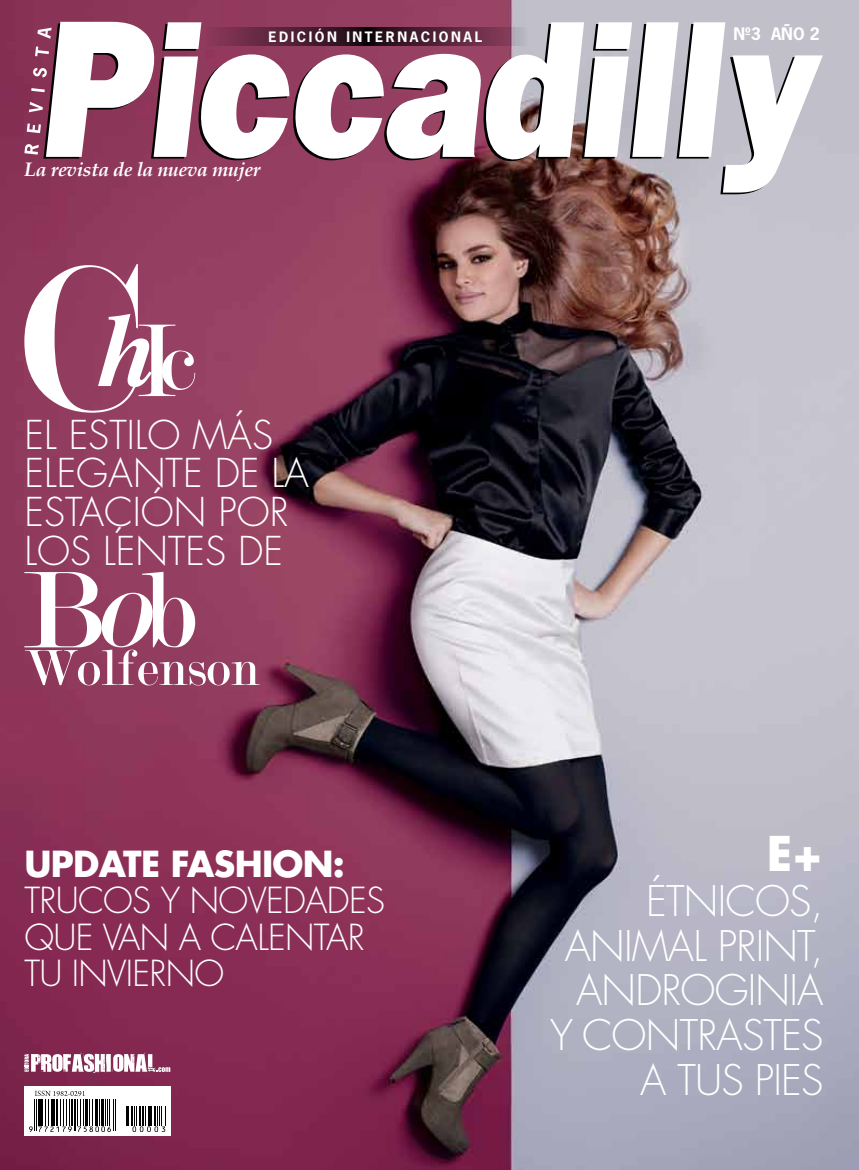
<style>
.page{position:relative;width:859px;height:1170px;background:#fff}
.page>*{position:absolute;margin:0;border:0;box-sizing:border-box;transform-origin:0 0}
.t1{font:54px "Modern";color:#fff}
.t2{font:700 46.65px "Futura";color:#fff}
.t3{font:300 41.1px/44.7px "Futura";letter-spacing:-.02em;color:#fff;text-align:right}
.t4{font:300 38.7px/38.7px "Futura";color:#fff}
.t5{font:300 34.95px/36.5px "Futura";letter-spacing:-.02em;color:#fff}
.t6{font:700 34.95px "Futura";letter-spacing:-.02em;color:#fff}
.t7{font:italic 700 19.5px "Book Antiqua";letter-spacing:-.02em;color:#fff}
.t8{font:700 16.2px "News Gothic";color:#fff}
.t9{font:700 13.5px "News Gothic";letter-spacing:.19em;color:#fff}
</style>
<div class="page">
<img style="left:0;top:0;width:859px;height:1169px">
<svg style="left:24px;top:1052px;width:146px;height:20px"></svg>
<svg style="left:24px;top:264px;width:171px;height:148px"></svg>
<svg style="left:24px;top:571px;width:171px;height:76px"></svg>
<div style="left:24px;top:1086px;width:146px;height:49px;background:#fff"></div>
<hr style="left:113px;top:1098px;width:1px;height:32px;background:#000">
<hr style="left:115px;top:1098px;width:1px;height:32px;background:#000">
<svg style="left:126px;top:1106px;width:40px;height:25px"></svg>
<svg style="left:29px;top:1090px;width:82px;height:41px"></svg>
<svg style="left:37px;top:28px;width:6px;height:11px"></svg>
<svg style="left:35px;top:46px;width:8px;height:10px"></svg>
<svg style="left:33px;top:68px;width:10px;height:9px"></svg>
<svg style="left:31px;top:88px;width:12px;height:4px"></svg>
<svg style="left:29px;top:102px;width:14px;height:10px"></svg>
<svg style="left:27px;top:123px;width:14px;height:10px"></svg>
<svg style="left:24px;top:144px;width:15px;height:11px"></svg>
<svg style="left:46px;top:22px;width:777px;height:170px"></svg>
<p class="t9" style="left:268px;top:28px;width:183px">EDICIÓN INTERNA CIONA</p>
<p class="t9" style="left:475px;top:28px;width:9px">L</p>
<p class="t8" style="left:733px;top:23px;width:88px">Nº3 AÑO 2</p>
<p class="t7" style="left:24px;top:158px;width:237px">La revista de la nueva mujer</p>
<p class="t4" style="left:24px;top:415px;width:286px;text-indent:168px">MÁS<br>ELEGANTE DE LA<br>ESTAÇIÓN POR<br>LOS LENTES DE</p>
<p class="t4" style="left:24px;top:415px;width:64px">EL ESTILO</p>
<h1 class="t1" style="left:24px;top:641px;width:237px">Wolfenson</h1>
<p class="t6" style="left:24px;top:839px;width:322px">UPDATE FASHION:</p>
<p class="t5" style="left:24px;top:882px;width:362px">TRUCOS Y NOVEDADES<br>QUE VAN A CALENTAR<br>TU INVIERNO</p>
<p class="t2" style="left:767px;top:821px;width:58px">E+</p>
<p class="t3" style="left:550px;top:879px;width:275px">ÉTNICOS,<br>ANIMAL PRINT,<br>ANDROGINIA<br>Y CONTRASTES<br>A TUS PIES</p>
</div>
